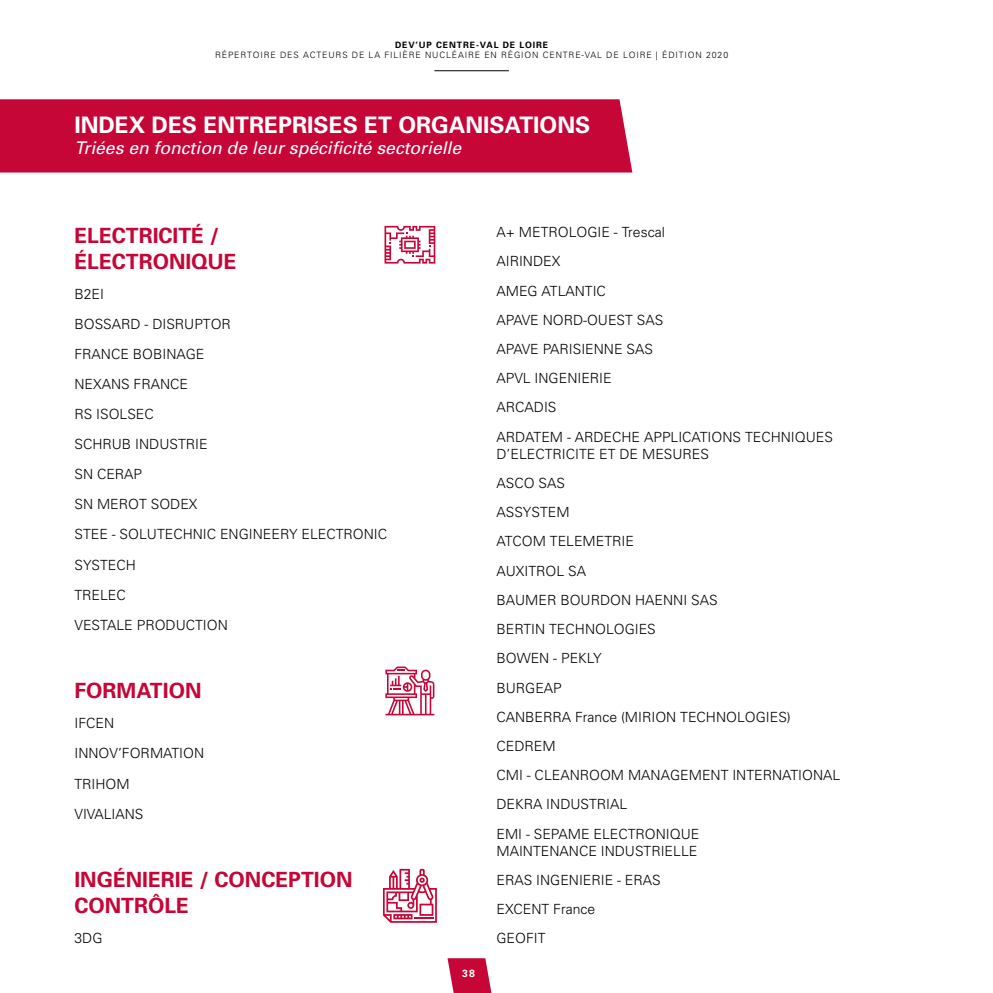
<style>
.page{position:relative;width:993px;height:993px;background:#fff}
.page>*{position:absolute;margin:0;border:0;box-sizing:border-box;transform-origin:0 0}
.t1{font:700 22.75px "Univers";color:#fff}
.t2{font:700 21px/26.1px "Univers";color:#c50637}
.t3{font:italic 17.5px "Univers";color:#fff}
.t4{font:300 14px/29.2px "Univers";color:#000}
.t5{font:700 10.5px "Univers";color:#fff}
.t6{font:300 8.75px "Univers";letter-spacing:.1em;color:#000}
.t7{font:700 8.75px "Univers";letter-spacing:.1em;color:#000}
</style>
<div class="page">
<svg style="left:447px;top:958px;width:45px;height:34px;background:#ce2f58"></svg>
<hr style="left:434px;top:70px;width:74px;height:1px;background:#000">
<div style="left:0;top:99px;width:632px;height:73px;background:#c50637"></div>
<svg style="left:384px;top:226px;width:51px;height:37px"></svg>
<svg style="left:385px;top:666px;width:49px;height:49px"></svg>
<svg style="left:383px;top:868px;width:54px;height:54px"></svg>
<p class="t7" style="left:395px;top:39px;width:155px">DEV’UP CENTRE-VAL DE LOIRE</p>
<p class="t6" style="left:215px;top:50px;width:514px">RÉPERTOIRE DES ACTEURS DE LA FILIÈRE NUCLÉAIRE EN RÉGION CENTRE-VAL DE LOIRE | ÉDITION 2020</p>
<h1 class="t1" style="left:74px;top:111px;width:517px">INDEX DES ENTREPRISES ET ORGANISATIONS</h1>
<p class="t3" style="left:74px;top:138px;width:388px">Triées en fonction de leur spécificité sectorielle</p>
<h2 class="t2" style="left:74px;top:222px;width:164px">ELECTRICITÉ /<br>ÉLECTRONIQUE</h2>
<p class="t4" style="left:74px;top:278px;width:314px;line-height:30.1px">B2EI<br>BOSSARD - DISRUPTOR<br>FRANCE BOBINAGE<br>NEXANS FRANCE<br>RS ISOLSEC<br>SCHRUB INDUSTRIE<br>SN CERAP<br>SN MEROT SODEX<br>STEE - SOLUTECHNIC ENGINEERY ELECTRONIC<br>SYSTECH<br>TRELEC<br>VESTALE PRODUCTION</p>
<h2 class="t2" style="left:74px;top:677px;width:128px">FORMATION</h2>
<p class="t4" style="left:74px;top:708px;width:131px;line-height:30.1px">IFCEN<br>INNOV’FORMATION<br>TRIHOM<br>VIVALIANS</p>
<h2 class="t2" style="left:74px;top:866px;width:279px">INGÉNIERIE / CONCEPTION<br>CONTRÔLE</h2>
<p class="t4" style="left:74px;top:923px;width:29px">3DG</p>
<p class="t5" style="left:462px;top:966px;width:14px">38</p>
<p class="t4" style="left:496px;top:217px;width:338px">A+ METROLOGIE - Trescal<br>AIRINDEX<br>AMEG ATLANTIC<br>APAVE NORD-OUEST SAS<br>APAVE PARISIENNE SAS<br>APVL INGENIERIE<br>ARCADIS<br>ARDATEM - ARDECHE APPLICATIONS TECHNIQUES</p>
<p class="t4" style="left:496px;top:439px;width:345px">D’ELECTRICITE ET DE MESURES<br>ASCO SAS<br>ASSYSTEM<br>ATCOM TELEMETRIE<br>AUXITROL SA<br>BAUMER BOURDON HAENNI SAS<br>BERTIN TECHNOLOGIES<br>BOWEN - PEKLY<br>BURGEAP<br>CANBERRA France (MIRION TECHNOLOGIES)<br>CEDREM<br>CMI - CLEANROOM MANAGEMENT INTERNATIONAL<br>DEKRA INDUSTRIAL<br>EMI - SEPAME ELECTRONIQUE</p>
<p class="t4" style="left:496px;top:835px;width:202px">MAINTENANCE INDUSTRIELLE<br>ERAS INGENIERIE - ERAS<br>EXCENT France<br>GEOFIT</p>
</div>
